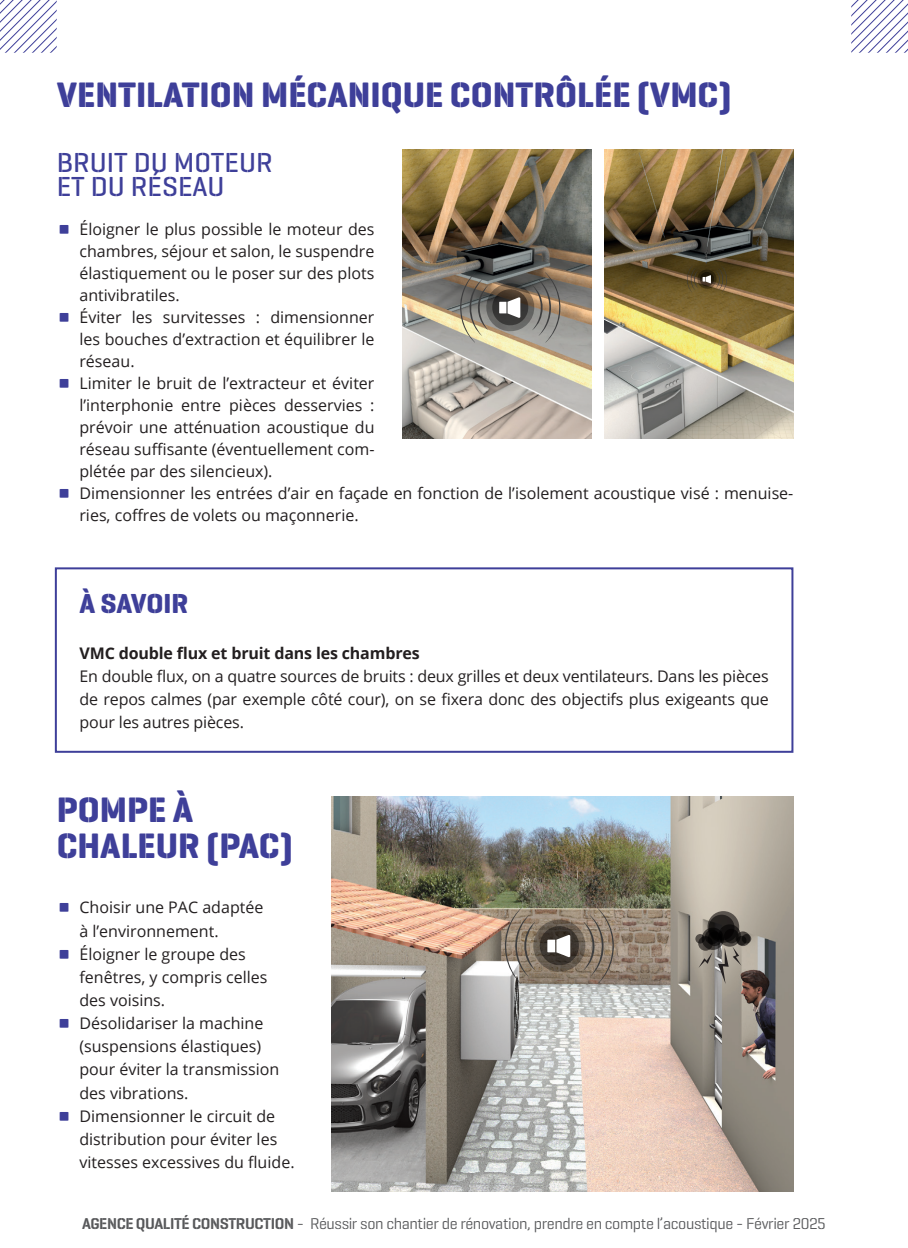
<style>
.page{position:relative;width:908px;height:1248px;background:#fff}
.page>*{position:absolute;margin:0;border:0;box-sizing:border-box;transform-origin:0 0}
.t1{font:700 36px/36px "Geogrotesque Stencil A";color:#3e3f99}
.t2{font:500 28px/23.2px "Geogrotesque Stencil A";color:#3e3f99}
.t3{font:700 28px "Geogrotesque Stencil A";color:#3e3f99}
.t4{font:16px/23.2px "Open Sans";color:#231f20}
.t5{font:16px "Geogrotesque Stencil A";letter-spacing:-.025em;color:#57585a}
.t6{font:700 16px "Open Sans";letter-spacing:-.01em;color:#231f20}
.s1{font-weight:600}
</style>
<div class="page">
<svg style="left:0;top:0;width:57px;height:53px"></svg>
<svg style="left:851px;top:0;width:56px;height:53px"></svg>
<img style="left:331px;top:796px;width:462px;height:395px">
<svg style="left:500px;top:907px;width:116px;height:76px;background:#8b7f70"></svg>
<svg style="left:701px;top:927px;width:22px;height:22px"></svg>
<svg style="left:718px;top:924px;width:22px;height:22px"></svg>
<svg style="left:735px;top:931px;width:15px;height:15px"></svg>
<svg style="left:741px;top:933px;width:10px;height:10px"></svg>
<svg style="left:695px;top:933px;width:9px;height:10px"></svg>
<svg style="left:736px;top:935px;width:10px;height:10px"></svg>
<svg style="left:723px;top:928px;width:15px;height:15px"></svg>
<svg style="left:707px;top:931px;width:14px;height:15px"></svg>
<svg style="left:697px;top:936px;width:15px;height:14px"></svg>
<svg style="left:704px;top:929px;width:15px;height:15px"></svg>
<svg style="left:707px;top:911px;width:31px;height:31px"></svg>
<svg style="left:698px;top:946px;width:43px;height:37px;background:#979187"></svg>
<img style="left:402px;top:149px;width:189px;height:289px">
<img style="left:604px;top:149px;width:189px;height:289px">
<svg style="left:455px;top:272px;width:108px;height:70px;background:#867f73"></svg>
<svg style="left:684px;top:265px;width:44px;height:28px"></svg>
<div style="left:55px;top:567px;width:738px;height:185px;border:2px solid #3e3f99"></div>
<h1 class="t1" style="left:57px;top:77px;width:675px">VENTILATION MÉCANIQUE CONTRÔLÉE (VMC)</h1>
<h2 class="t2" style="left:57px;top:151px;width:217px">BRUIT DU MOTEUR<br>ET DU RÉSEAU</h2>
<h1 class="t1" style="left:57px;top:210px;width:16px">Δ</h1>
<p class="t4" style="left:79px;top:217px;width:296px;line-height:22px;text-align:justify">Éloigner le plus possible le moteur des chambres, séjour et salon, le suspendre élastiquement ou le poser sur des plots antivibratiles.</p>
<h1 class="t1" style="left:57px;top:298px;width:16px">Δ</h1>
<p class="t4" style="left:79px;top:305px;width:296px;line-height:22px;text-align:justify">Éviter les survitesses : dimensionner les bouches d’extraction et équilibrer le réseau.</p>
<h1 class="t1" style="left:57px;top:364px;width:16px">Δ</h1>
<p class="t4" style="left:79px;top:371px;width:296px;line-height:22px;text-align:justify">Limiter le bruit de l’extracteur et éviter l’interphonie entre pièces desservies : prévoir une atténuation acoustique du réseau suffisante (éventuellement com&shy;plétée par des silencieux).</p>
<h1 class="t1" style="left:57px;top:474px;width:16px">Δ</h1>
<p class="t4" style="left:79px;top:481px;width:715px;line-height:22px">Dimensionner les entrées d’air en façade en fonction de l’isolement acoustique visé : menuise&shy;ries, coffres de volets ou maçonnerie.</p>
<h2 class="t3" style="left:79px;top:586px;width:110px">À SAVOIR</h2>
<p class="t6" style="left:79px;top:641px;width:341px">VMC double flux et bruit dans les chambres</p>
<p class="t4" style="left:79px;top:664px;width:690px;text-align:justify">En double flux, on a quatre sources de bruits : deux grilles et deux ventilateurs. Dans les pièces de repos calmes (par exemple côté cour), on se fixera donc des objectifs plus exigeants que pour les autres pièces.</p>
<h1 class="t1" style="left:57px;top:791px;width:237px">POMPE À<br>CHALEUR (PAC)</h1>
<h1 class="t1" style="left:57px;top:889px;width:16px">Δ</h1>
<p class="t4" style="left:79px;top:895px;width:185px">Choisir une PAC adaptée à l’environnement.</p>
<h1 class="t1" style="left:57px;top:935px;width:16px">Δ</h1>
<p class="t4" style="left:79px;top:941px;width:189px">Éloigner le groupe des fenêtres, y compris celles des voisins.</p>
<h1 class="t1" style="left:57px;top:1004px;width:16px">Δ</h1>
<p class="t4" style="left:79px;top:1011px;width:201px">Désolidariser la machine (suspensions élastiques) pour éviter la transmission des vibrations.</p>
<h1 class="t1" style="left:57px;top:1097px;width:16px">Δ</h1>
<p class="t4" style="left:79px;top:1103px;width:216px">Dimensionner le circuit de distribution pour éviter les vitesses excessives du fluide.</p>
<p class="t5" style="left:82px;top:1213px;width:745px"><span class="s1">AGENCE QUALITÉ CONSTRUCTION</span> - Réussir son chantier de rénovation, prendre en compte l’acoustique - Février 2025</p>
</div>
